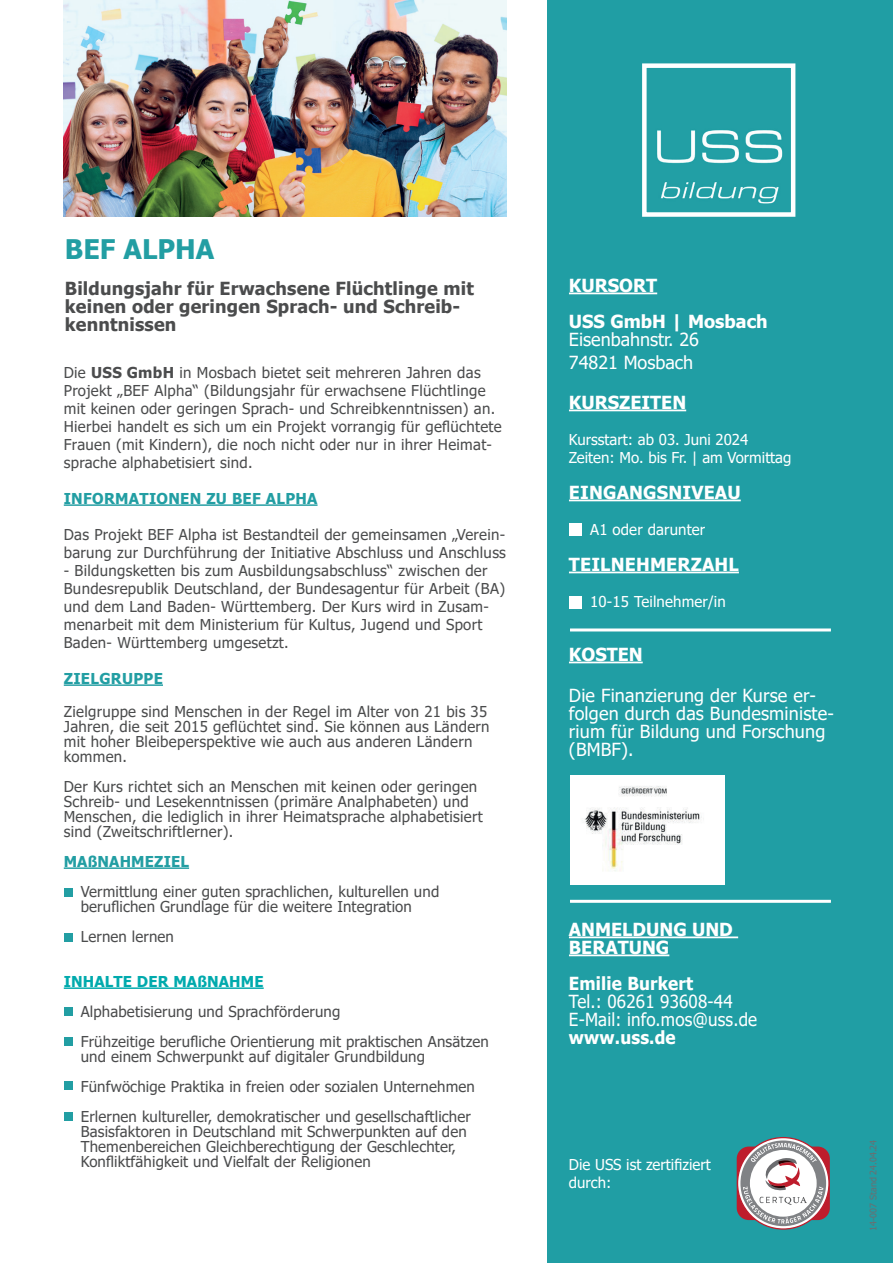
<style>
.page{position:relative;width:893px;height:1263px;background:#fff}
.page>*{position:absolute;margin:0;border:0;box-sizing:border-box;transform-origin:0 0}
.t1{font:700 27px "Tahoma";color:#229ea3}
.t2{font:18px/18px "Tahoma";letter-spacing:.01em;color:#fff}
.t3{font:700 18px/18px "Tahoma";letter-spacing:.01em;color:#4b4c4d}
.t4{font:700 18px/36px "Tahoma";color:#fff}
.t5{font:18px/18px "Tahoma";letter-spacing:.01em;color:#fff;scale:.95 1}
.t6{font:700 18px "Tahoma";color:#fff;scale:.95 1}
.t7{font:15px/18px "Tahoma";letter-spacing:.02em;color:#4b4c4d}
.t8{font:15px/18px "Tahoma";color:#fff}
.t9{font:700 15px "Tahoma";letter-spacing:.02em;color:#229ea3}
.t10{font:700 15px "Tahoma";letter-spacing:.01em;color:#00aaad}
.t11{font:9px "Tahoma";color:#6c6d70}
.s1{font-weight:700}
</style>
<div class="page">
<img style="left:64px;top:0;width:442px;height:217px">
<div style="left:547px;top:0;width:346px;height:1263px;background:#209ea4"></div>
<img style="left:657px;top:130px;width:126px;height:74px">
<div style="left:642px;top:63px;width:153px;height:154px;border:4px solid #fff"></div>
<hr style="left:64px;top:504px;width:254px;height:2px;background:#229ea3">
<hr style="left:64px;top:684px;width:99px;height:2px;background:#229ea3">
<hr style="left:64px;top:867px;width:125px;height:2px;background:#229ea3">
<hr style="left:64px;top:987px;width:200px;height:2px;background:#00aaad">
<div style="left:569px;top:596px;width:13px;height:12px;background:#fff"></div>
<div style="left:569px;top:523px;width:13px;height:13px;background:#fff"></div>
<svg style="left:737px;top:1137px;width:93px;height:93px;background:#b4aeb2"></svg>
<hr style="left:569px;top:293px;width:88px;height:1px;background:#fff">
<hr style="left:569px;top:410px;width:117px;height:1px;background:#fff">
<hr style="left:569px;top:500px;width:172px;height:1px;background:#fff">
<hr style="left:569px;top:572px;width:170px;height:1px;background:#fff">
<hr style="left:569px;top:662px;width:74px;height:1px;background:#fff">
<hr style="left:569px;top:936px;width:169px;height:2px;background:#fff">
<hr style="left:569px;top:954px;width:100px;height:2px;background:#fff">
<div style="left:570px;top:628px;width:261px;height:3px;border:2px solid #fff"></div>
<div style="left:570px;top:900px;width:261px;height:3px;border:2px solid #fff"></div>
<div style="left:64px;top:1008px;width:8px;height:8px;background:#229ea3"></div>
<div style="left:64px;top:1112px;width:8px;height:9px;background:#229ea3"></div>
<div style="left:64px;top:1081px;width:8px;height:9px;background:#229ea3"></div>
<div style="left:64px;top:1037px;width:8px;height:9px;background:#229ea3"></div>
<div style="left:64px;top:933px;width:8px;height:8px;background:#229ea3"></div>
<div style="left:64px;top:888px;width:8px;height:8px;background:#229ea3"></div>
<img style="left:570px;top:775px;width:154px;height:109px">
<h1 class="t1" style="left:65px;top:230px;width:151px">BEF ALPHA</h1>
<p class="t3" style="left:65px;top:280px;width:410px">Bildungsjahr für Erwachsene Flüchtlinge mit keinen oder geringen Sprach- und Schreib&shy;kenntnissen</p>
<p class="t7" style="left:64px;top:364px;width:439px">Die <span class="s1">USS GmbH</span> in Mosbach bietet seit mehreren Jahren das Projekt „BEF Alpha“ (Bildungsjahr für erwachsene Flüchtlinge mit keinen oder geringen Sprach- und Schreibkenntnissen) an.<br>Hierbei handelt es sich um ein Projekt vorrangig für geflüchtete Frauen (mit Kindern), die noch nicht oder nur in ihrer Heimat&shy;sprache alphabetisiert sind.</p>
<p class="t9" style="left:64px;top:488px;width:255px">INFORMATIONEN ZU BEF ALPHA</p>
<p class="t7" style="left:64px;top:526px;width:444px">Das Projekt BEF Alpha ist Bestandteil der gemeinsamen „Verein&shy;barung zur Durchführung der Initiative Abschluss und Anschluss</p>
<p class="t7" style="left:64px;top:562px;width:443px">- Bildungsketten bis zum Ausbildungsabschluss“ zwischen der Bundesrepublik Deutschland, der Bundesagentur für Arbeit (BA) und dem Land Baden- Württemberg. Der Kurs wird in Zusam&shy;menarbeit mit dem Ministerium für Kultus, Jugend und Sport Baden- Württemberg umgesetzt.</p>
<p class="t9" style="left:64px;top:668px;width:101px">ZIELGRUPPE</p>
<p class="t7" style="left:64px;top:705px;width:427px;line-height:15px">Zielgruppe sind Menschen in der Regel im Alter von 21 bis 35<br>Jahren, die seit 2015 geflüchtet sind. Sie können aus Ländern mit hoher Bleibeperspektive wie auch aus anderen Ländern kommen.</p>
<p class="t7" style="left:64px;top:780px;width:421px;line-height:15px">Der Kurs richtet sich an Menschen mit keinen oder geringen Schreib- und Lesekenntnissen (primäre Analphabeten) und Menschen, die lediglich in ihrer Heimatsprache alphabetisiert sind (Zweitschriftlerner).</p>
<p class="t9" style="left:64px;top:851px;width:127px">MAßNAHMEZIEL</p>
<p class="t7" style="left:81px;top:885px;width:360px;line-height:15px">Vermittlung einer guten sprachlichen, kulturellen und beruflichen Grundlage für die weitere Integration</p>
<p class="t7" style="left:81px;top:928px;width:95px">Lernen lernen</p>
<p class="t10" style="left:64px;top:971px;width:201px">INHALTE DER MAßNAHME</p>
<p class="t7" style="left:81px;top:997px;width:409px;line-height:30px">Alphabetisierung und Sprachförderung<br>Frühzeitige berufliche Orientierung mit praktischen Ansätzen</p>
<p class="t7" style="left:81px;top:1042px;width:396px;line-height:30px">und einem Schwerpunkt auf digitaler Grundbildung<br>Fünfwöchige Praktika in freien oder sozialen Unternehmen<br>Erlernen kultureller, demokratischer und gesellschaftlicher</p>
<p class="t7" style="left:81px;top:1125px;width:387px;line-height:15px">Basisfaktoren in Deutschland mit Schwerpunkten auf den<br>Themenbereichen Gleichberechtigung der Geschlechter,<br>Konfliktfähigkeit und Vielfalt der Religionen</p>
<p class="t4" style="left:569px;top:268px;width:200px">KURSORT<br>USS GmbH | Mosbach</p>
<p class="t2" style="left:569px;top:329px;width:132px;line-height:22.5px">Eisenbahnstr. 26<br>74821 Mosbach</p>
<p class="t4" style="left:569px;top:385px;width:119px">KURSZEITEN</p>
<p class="t8" style="left:569px;top:432px;width:224px">Kursstart: ab 03. Juni 2024<br>Zeiten: Mo. bis Fr. | am Vormittag</p>
<p class="t4" style="left:569px;top:475px;width:173px">EINGANGSNIVEAU</p>
<p class="t8" style="left:590px;top:522px;width:117px">A1 oder darunter</p>
<p class="t4" style="left:569px;top:547px;width:171px">TEILNEHMERZAHL</p>
<p class="t8" style="left:590px;top:594px;width:137px">10-15 Teilnehmer/in</p>
<p class="t4" style="left:569px;top:637px;width:75px">KOSTEN</p>
<p class="t2" style="left:569px;top:687px;width:267px">Die Finanzierung der Kurse er&shy;folgen durch das Bundesministe&shy;rium für Bildung und Forschung (BMBF).</p>
<p class="t4" style="left:569px;top:921px;width:165px;line-height:18px">ANMELDUNG UND<br>BERATUNG</p>
<p class="t6" style="left:569px;top:971px;width:132px">Emilie Burkert</p>
<p class="t5" style="left:569px;top:993px;width:200px">Tel.: 06261 93608-44<br>E-Mail: info.mos@uss.de</p>
<p class="t6" style="left:569px;top:1025px;width:114px">www.uss.de</p>
<p class="t8" style="left:569px;top:1156px;width:143px">Die USS ist zertifiziert durch:</p>
<p class="t11" style="left:867px;top:1231px;width:92px;rotate:-90deg">14-007 Stand 24.04.24</p>
</div>
